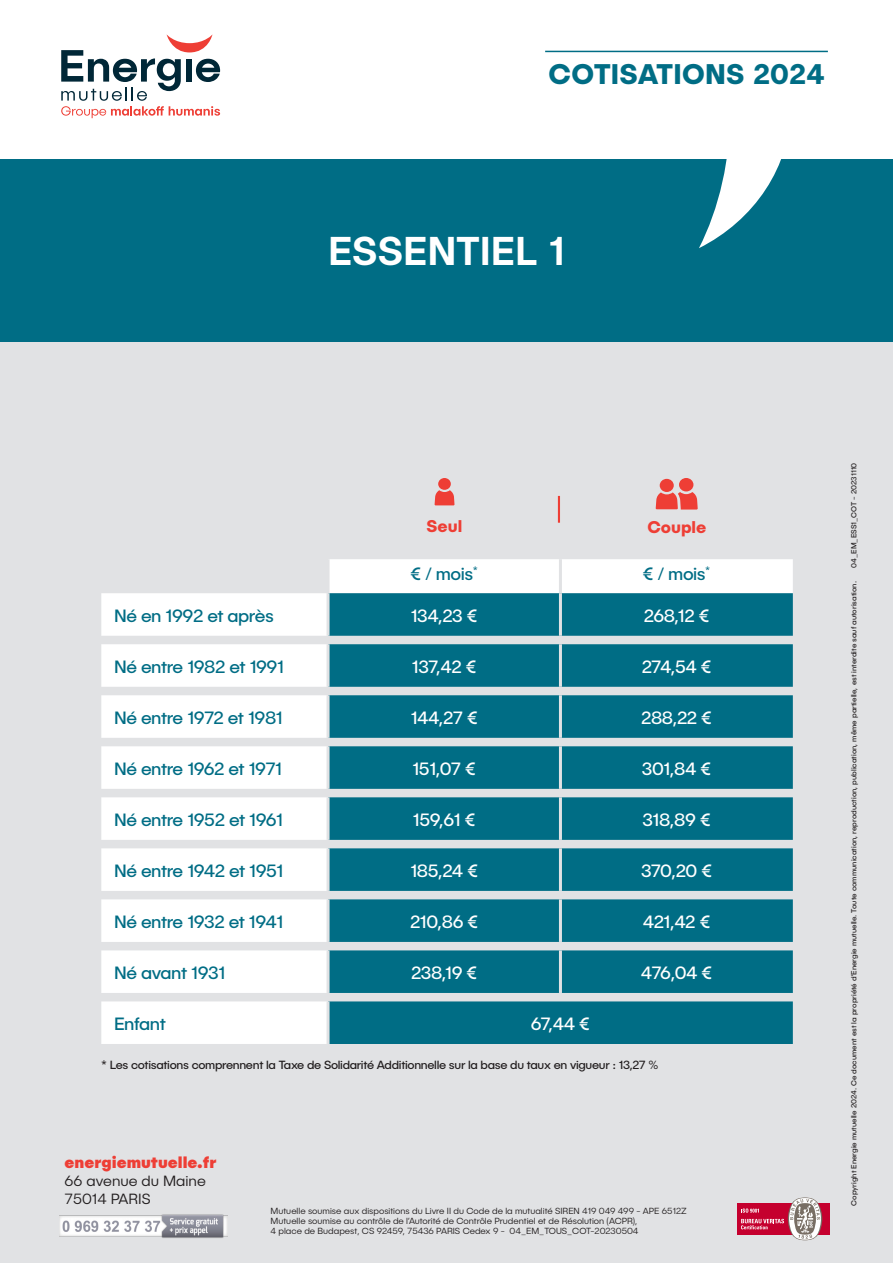
<style>
.page{position:relative;width:893px;height:1263px;background:#fff}
.page>*{position:absolute;margin:0;border:0;box-sizing:border-box;transform-origin:0 0}
.Titre_fiche{font:500 40.5px "Publica Sans";color:#fff}
.t1{font:700 28.5px "Publica Sans";letter-spacing:.01em;color:#006d85}
.chapô{font:18px "Publica Sans";letter-spacing:-.025em;color:#006d85}
.chapô-2{font:18px "Publica Sans";letter-spacing:-.025em;color:#fff}
.t2{font:700 17.1px "Publica Sans";color:#ee3e35}
.t3{font:800 16.5px "Publica Sans";color:#ee3e35}
.t4{font:300 15px/18px "Publica Sans";color:#231f20}
.chapô-3{font:12px "Publica Sans";letter-spacing:-.025em;color:#231f20}
.t5{font:300 9px/10.2px "Publica Sans";color:#231f20}
.chapô-4{font:7.5px "Publica Sans";color:#231f20}
</style>
<div class="page">
<div style="left:0;top:342px;width:893px;height:921px;background:#e1e2e4"></div>
<div style="left:0;top:160px;width:893px;height:182px;background:#006d85"></div>
<svg style="left:699px;top:50px;width:92px;height:198px"></svg>
<svg style="left:61px;top:34px;width:159px;height:84px"></svg>
<div style="left:545px;top:51px;width:283px;height:50px;background:#fff"></div>
<hr style="left:545px;top:51px;width:283px;height:1px;background:#006d85">
<div style="left:738px;top:1203px;width:92px;height:32px;background:#c5002e"></div>
<svg style="left:741px;top:1197px;width:81px;height:43px"></svg>
<img style="left:59px;top:1214px;width:169px;height:24px">
<hr style="left:558px;top:496px;width:2px;height:27px;background:#ee3e35">
<svg style="left:101px;top:559px;width:692px;height:485px;fill:#fff"></svg>
<svg style="left:328px;top:593px;width:465px;height:451px;fill:#006d85"></svg>
<hr style="left:327px;top:593px;width:3px;height:43px;background:#e1e2e4">
<hr style="left:559px;top:593px;width:3px;height:43px;background:#e1e2e4">
<hr style="left:327px;top:644px;width:3px;height:43px;background:#e1e2e4">
<hr style="left:559px;top:644px;width:3px;height:43px;background:#e1e2e4">
<hr style="left:327px;top:695px;width:3px;height:43px;background:#e1e2e4">
<hr style="left:559px;top:695px;width:3px;height:43px;background:#e1e2e4">
<hr style="left:327px;top:746px;width:3px;height:43px;background:#e1e2e4">
<hr style="left:559px;top:746px;width:3px;height:43px;background:#e1e2e4">
<hr style="left:327px;top:797px;width:3px;height:43px;background:#e1e2e4">
<hr style="left:559px;top:797px;width:3px;height:43px;background:#e1e2e4">
<hr style="left:327px;top:848px;width:3px;height:43px;background:#e1e2e4">
<hr style="left:559px;top:848px;width:3px;height:43px;background:#e1e2e4">
<hr style="left:327px;top:899px;width:3px;height:43px;background:#e1e2e4">
<hr style="left:559px;top:899px;width:3px;height:43px;background:#e1e2e4">
<hr style="left:327px;top:950px;width:3px;height:43px;background:#e1e2e4">
<hr style="left:559px;top:950px;width:3px;height:43px;background:#e1e2e4">
<hr style="left:327px;top:559px;width:3px;height:34px;background:#e1e2e4">
<hr style="left:559px;top:559px;width:3px;height:34px;background:#e1e2e4">
<hr style="left:327px;top:1001px;width:3px;height:43px;background:#e1e2e4">
<div style="left:660px;top:479px;width:14px;height:13px;background:#ee3e35;border-radius:50%"></div>
<svg style="left:656px;top:492px;width:42px;height:17px"></svg>
<div style="left:679px;top:478px;width:14px;height:13px;background:#ee3e35;border-radius:50%"></div>
<svg style="left:434px;top:490px;width:21px;height:15px"></svg>
<div style="left:438px;top:478px;width:13px;height:12px;background:#ee3e35;border-radius:50%"></div>
<h2 class="t1" style="left:548px;top:55px;width:278px">COTISATIONS 2024</h2>
<p class="Titre_fiche" style="left:328px;top:225px;width:238px">ESSENTIEL 1</p>
<p class="t2" style="left:427px;top:515px;width:37px">Seul</p>
<p class="t2" style="left:647px;top:516px;width:61px">Couple</p>
<p class="chapô" style="left:411px;top:562px;width:69px">€ / mois<sup>*</sup></p>
<p class="chapô" style="left:643px;top:562px;width:69px">€ / mois<sup>*</sup></p>
<p class="chapô" style="left:114px;top:604px;width:161px">Né en 1992 et après</p>
<p class="chapô-2" style="left:411px;top:604px;width:68px">134,23 €</p>
<p class="chapô-2" style="left:644px;top:604px;width:67px">268,12 €</p>
<p class="chapô" style="left:114px;top:655px;width:171px">Né entre 1982 et 1991</p>
<p class="chapô-2" style="left:412px;top:655px;width:66px">137,42 €</p>
<p class="chapô-2" style="left:642px;top:655px;width:71px">274,54 €</p>
<p class="chapô" style="left:114px;top:706px;width:170px">Né entre 1972 et 1981</p>
<p class="chapô-2" style="left:411px;top:706px;width:69px">144,27 €</p>
<p class="chapô-2" style="left:641px;top:706px;width:72px">288,22 €</p>
<p class="chapô" style="left:114px;top:757px;width:170px">Né entre 1962 et 1971</p>
<p class="chapô-2" style="left:412px;top:757px;width:65px">151,07 €</p>
<p class="chapô-2" style="left:642px;top:757px;width:71px">301,84 €</p>
<p class="chapô" style="left:114px;top:808px;width:171px">Né entre 1952 et 1961</p>
<p class="chapô-2" style="left:413px;top:808px;width:64px">159,61 €</p>
<p class="chapô-2" style="left:642px;top:808px;width:70px">318,89 €</p>
<p class="chapô" style="left:114px;top:859px;width:171px">Né entre 1942 et 1951</p>
<p class="chapô-2" style="left:410px;top:859px;width:69px">185,24 €</p>
<p class="chapô-2" style="left:641px;top:859px;width:73px">370,20 €</p>
<p class="chapô" style="left:114px;top:910px;width:171px">Né entre 1932 et 1941</p>
<p class="chapô-2" style="left:410px;top:910px;width:70px">210,86 €</p>
<p class="chapô-2" style="left:643px;top:910px;width:69px">421,42 €</p>
<p class="chapô" style="left:114px;top:961px;width:113px">Né avant 1931</p>
<p class="chapô-2" style="left:411px;top:961px;width:68px">238,19 €</p>
<p class="chapô-2" style="left:641px;top:961px;width:73px">476,04 €</p>
<p class="chapô" style="left:114px;top:1012px;width:53px">Enfant</p>
<p class="chapô-2" style="left:531px;top:1012px;width:61px">67,44 €</p>
<p class="chapô-3" style="left:101px;top:1057px;width:559px">* Les cotisations comprennent la Taxe de Solidarité Additionnelle sur la base du taux en vigueur : 13,27 %</p>
<h3 class="t3" style="left:65px;top:1151px;width:153px">energiemutuelle.fr</h3>
<h3 class="t4" style="left:65px;top:1172px;width:143px">66 avenue du Maine<br>75014 PARIS</h3>
<p class="t5" style="left:271px;top:1205px;width:418px">Mutuelle soumise aux dispositions du Livre II du Code de la mutualité SIREN 419 049 499 - APE 6512Z<br>Mutuelle soumise au contrôle de l’Autorité de Contrôle Prudentiel et de Résolution (ACPR),<br>4 place de Budapest, CS 92459, 75436 PARIS Cedex 9 - 04_EM_TOUS_COT-20230504</p>
<p class="chapô-4" style="left:849px;top:568px;width:107px;rotate:-90deg">04_EM_ESS1_COT - 20231110</p>
<p class="chapô-4" style="left:849px;top:1205px;width:626px;rotate:-90deg">Copyright Energie mutuelle 2024. Ce document est la propriété d’Energie mutuelle. Toute communication, reproduction, publication, même partielle, est interdite sauf autorisation.</p>
</div>
